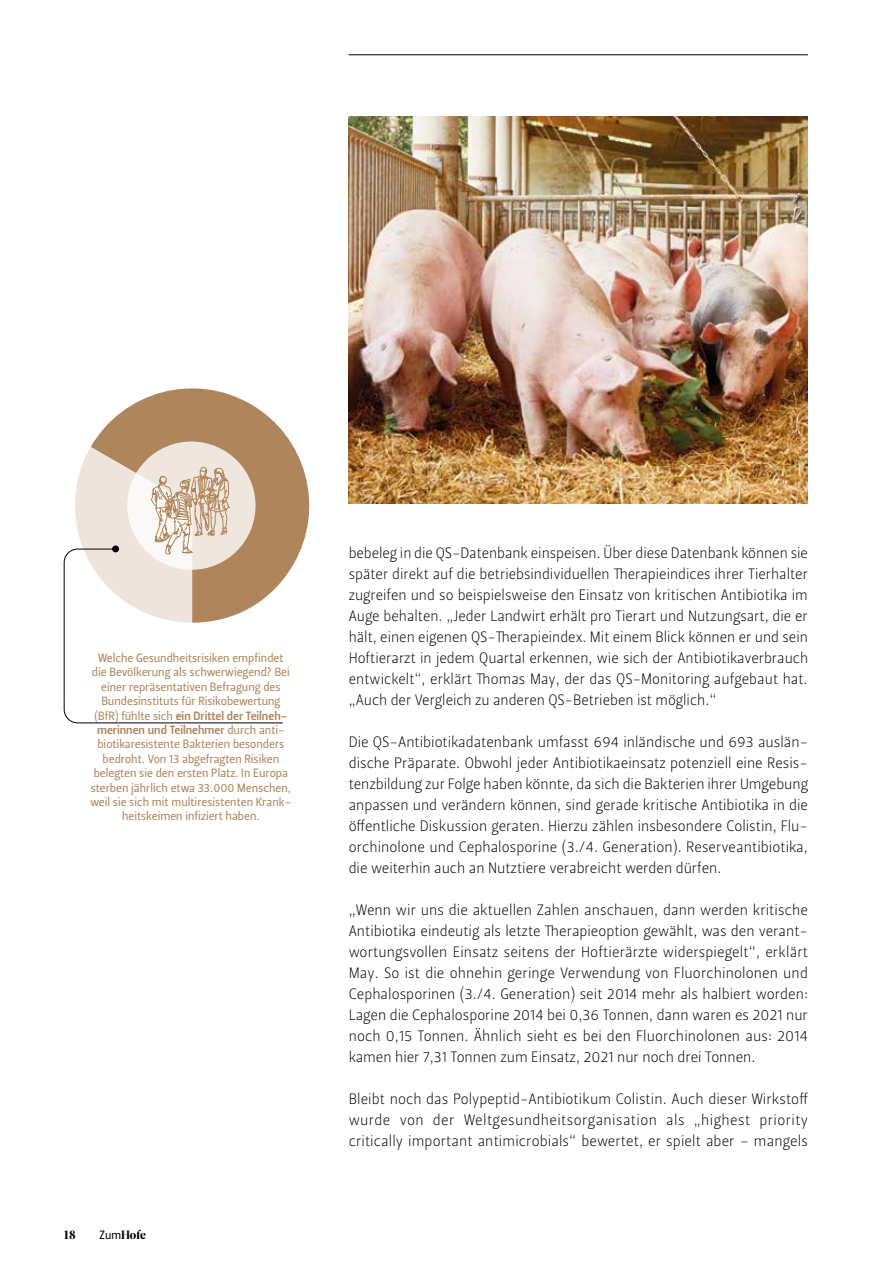
<style>
.page{position:relative;width:893px;height:1263px;background:#fff}
.page>*{position:absolute;margin:0;border:0;box-sizing:border-box;transform-origin:0 0}
.t1{font:15px/21px "Leitura Sans Grot 1";color:#000;text-align:justify}
.t2{font:12px/14.4px "Leitura Sans Grot 2";color:#af865b;text-align:center}
.t3{font:12px/14.4px "Leitura Sans Grot 3";color:#af865b}
.t4{font:12px "Leitura Display";letter-spacing:-.005em;color:#000;scale:.96 1}
.t5{font:12px "Leitura Display";letter-spacing:-.005em;color:#000}
.s1{font-family:"Leitura Sans Grot 2"}
</style>
<div class="page">
<hr style="left:349px;top:54px;width:459px;height:1px;background:#000">
<img style="left:349px;top:116px;width:459px;height:387px">
<svg style="left:91px;top:388px;width:219px;height:190px;fill:#af865b"></svg>
<svg style="left:63px;top:447px;width:221px;height:277px"></svg>
<p class="t2" style="left:92px;top:651px;width:199px">Welche Gesundheitsrisiken empfindet die Bevölkerung als schwerwiegend? Bei einer repräsentativen Befragung des Bundesinstituts für Risikobewertung</p>
<p class="t3" style="left:94px;top:708px;width:194px"><span class="s1">(BfR) fühlte sich</span> ein Drittel der Teilneh&shy;merinnen und Teilnehmer <span class="s1">durch anti-</span></p>
<p class="t2" style="left:90px;top:737px;width:202px">biotikaresistente Bakterien besonders bedroht. Von 13 abgefragten Risiken belegten sie den ersten Platz. In Europa sterben jährlich etwa 33.000 Menschen, weil sie sich mit multiresistenten Krank&shy;heitskeimen infiziert haben.</p>
<p class="t5" style="left:64px;top:1228px;width:13px">18</p>
<p class="t4" style="left:100px;top:1228px;width:50px"><span class="s1">Zum</span>Hofe</p>
<p class="t1" style="left:349px;top:543px;width:461px">bebeleg in die QS-Datenbank einspeisen. Über diese Datenbank können sie später direkt auf die betriebsindividuellen Therapieindices ihrer Tierhalter zugreifen und so beispielsweise den Einsatz von kritischen Antibiotika im Auge behalten. „Jeder Landwirt erhält pro Tierart und Nutzungsart, die er hält, einen eigenen QS-Therapieindex. Mit einem Blick können er und sein Hoftierarzt in jedem Quartal erkennen, wie sich der Antibiotikaverbrauch entwickelt“, erklärt Thomas May, der das QS-Monitoring aufgebaut hat. „Auch der Vergleich zu anderen QS-Betrieben ist möglich.“</p>
<p class="t1" style="left:349px;top:732px;width:461px;text-align:left">Die QS-Antibiotikadatenbank umfasst 694 inländische und 693 auslän&shy;dische Präparate. Obwohl jeder Antibiotikaeinsatz potenziell eine Resis&shy;tenzbildung zur Folge haben könnte, da sich die Bakterien ihrer Umgebung anpassen und verändern können, sind gerade kritische Antibiotika in die öffentliche Diskussion geraten. Hierzu zählen insbesondere Colistin, Flu&shy;orchinolone und Cephalosporine (3./4. Generation). Reserveantibiotika, die weiterhin auch an Nutztiere verabreicht werden dürfen.</p>
<p class="t1" style="left:349px;top:900px;width:461px">„Wenn wir uns die aktuellen Zahlen anschauen, dann werden kritische Antibiotika eindeutig als letzte Therapieoption gewählt, was den verant&shy;wortungsvollen Einsatz seitens der Hoftierärzte widerspiegelt“, erklärt May. So ist die ohnehin geringe Verwendung von Fluorchinolonen und Cephalosporinen (3./4. Generation) seit 2014 mehr als halbiert worden:<br>Lagen die Cephalosporine 2014 bei 0,36 Tonnen, dann waren es 2021 nur noch 0,15 Tonnen. Ähnlich sieht es bei den Fluorchinolonen aus: 2014 kamen hier 7,31 Tonnen zum Einsatz, 2021 nur noch drei Tonnen.</p>
<p class="t1" style="left:349px;top:1089px;width:461px">Bleibt noch das Polypeptid-Antibiotikum Colistin. Auch dieser Wirkstoff wurde von der Weltgesundheitsorganisation als „highest priority critically important antimicrobials“ bewertet, er spielt aber – mangels</p>
</div>
